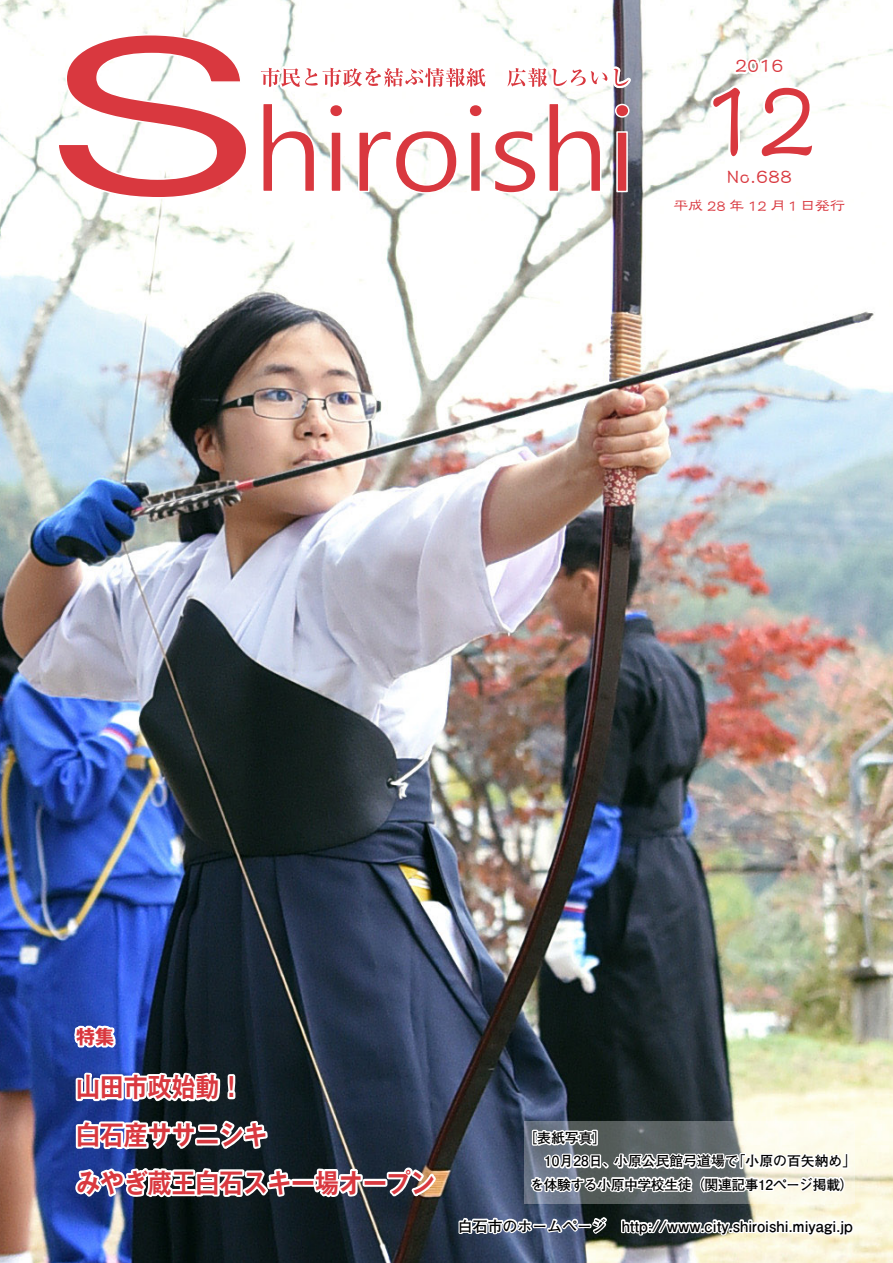
<style>
.page{position:relative;width:893px;height:1263px;background:#fff}
.page>*{position:absolute;margin:0;border:0;box-sizing:border-box;transform-origin:0 0}
.t1{font:106.35px "Likurei Std";color:#d9383f;scale:.9 1}
.t2{font:700 26.55px/47.8px "Gothic MB101 Pro De";color:#d9383f;scale:.9 1}
.t3{font:19.2px "Likurei Std";color:#d9383f}
.t4{font:700 19.2px "Gothic MB101 Pro";color:#d9383f}
.t5{font:700 14.85px "Futo Go B101 Pro";color:#000}
.t6{font:14.85px "Likurei Std";color:#d9383f}
.t7{font:700 13.8px/23.4px "Futo Go B101 Pro";color:#000}
</style>
<div class="page">
<img style="left:0;top:0;width:893px;height:1263px">
<svg style="left:670px;top:54px;width:180px;height:287px"></svg>
<svg style="left:261px;top:164px;width:55px;height:29px"></svg>
<div style="left:330px;top:131px;width:12px;height:61px;background:#d9383f;border:2px solid #fff"></div>
<svg style="left:357px;top:164px;width:101px;height:30px"></svg>
<div style="left:470px;top:131px;width:11px;height:61px;background:#d9383f;border:2px solid #fff"></div>
<svg style="left:493px;top:164px;width:44px;height:30px"></svg>
<svg style="left:547px;top:164px;width:55px;height:29px"></svg>
<div style="left:616px;top:131px;width:12px;height:61px;background:#d9383f;border:2px solid #fff"></div>
<svg style="left:57px;top:33px;width:191px;height:166px"></svg>
<svg style="left:239px;top:0;width:396px;height:164px"></svg>
<svg style="left:261px;top:68px;width:368px;height:19px"></svg>
<svg style="left:457px;top:1119px;width:398px;height:123px"></svg>
<div style="left:291px;top:1179px;width:25px;height:8px;border:4px solid #fff"></div>
<svg style="left:311px;top:1166px;width:54px;height:61px"></svg>
<div style="left:363px;top:1179px;width:24px;height:8px;border:4px solid #fff"></div>
<svg style="left:384px;top:1165px;width:55px;height:35px"></svg>
<svg style="left:70px;top:1022px;width:224px;height:180px"></svg>
<h3 class="t3" style="left:735px;top:52px;width:50px">2016</h3>
<h1 class="t1" style="left:701px;top:45px;width:130px">12</h1>
<h3 class="t3" style="left:726px;top:163px;width:67px">No.688</h3>
<p class="t6" style="left:674px;top:195px;width:173px">平成 28 年 12 月１日発行</p>
<h3 class="t4" style="left:76px;top:1021px;width:40px">特集</h3>
<h2 class="t2" style="left:76px;top:1060px;width:214px">山田市政始動！白石産ササニシキ</h2>
<h2 class="t2" style="left:76px;top:1155px;width:400px">みやぎ蔵王白石スキー場オープン</h2>
<p class="t7" style="left:530px;top:1124px;width:327px;text-indent:-7px">［表紙写真］<br>　10月28日、小原公民館弓道場で「小原の百矢納め」を体験する小原中学校生徒（関連記事12ページ掲載）</p>
<p class="t5" style="left:458px;top:1214px;width:396px">白石市のホームページ　http://www.city.shiroishi.miyagi.jp</p>
</div>
